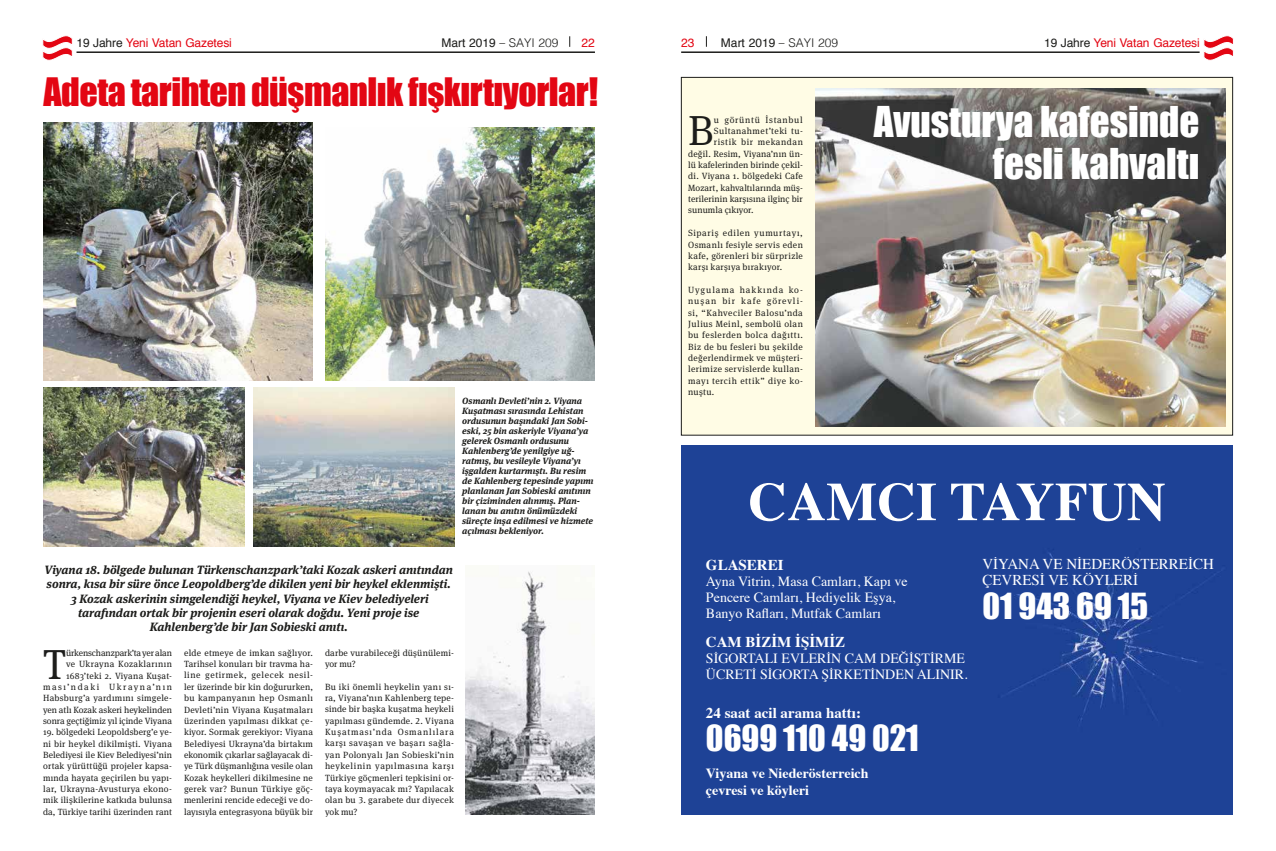
<style>
.page{position:relative;width:1276px;height:851px;background:#fff}
.page>*{position:absolute;margin:0;border:0;box-sizing:border-box;transform-origin:0 0}
.t1{font:700 54px "Times";color:#fff}
.t2{font:41.9px "Meta Serif Pro";color:#1d1d1b}
.t3{font:39px/42px "Impact";color:#fff;text-align:right}
.t4{font:36px "Impact";letter-spacing:-.015em;color:#e30613}
.t5{font:33px "Impact";color:#fff}
.t6{font:700 15px "Times";color:#fff}
.t7{font:15px/16px "Times";color:#fff}
.t8{font:14px/16px "Times";color:#fff}
.t9{font:700 14px/16px "Times";color:#fff}
.t10{font:italic 700 12px/14.4px "Meta Serif Pro";color:#1d1d1b;text-align:center}
.t11{font:12px "Helvetica";letter-spacing:-.01em;color:#e30613}
.t12{font:12px "Helvetica";color:#1d1d1b}
.t13{font:9px/11.3px "Meta Serif Pro";letter-spacing:.02em;color:#1d1d1b;text-align:justify}
.t14{font:italic 700 9px/10px "Meta Serif Pro";color:#1d1d1b}
.t15{font:9px/11.3px "Meta Serif Pro";color:#1d1d1b;text-align:right}
.t16{font:9px "Meta Serif Pro";letter-spacing:.05em;color:#1d1d1b}
.t17{font:9px "Meta Serif Pro";letter-spacing:.06em;color:#1d1d1b}
.t18{font:9px "Meta Serif Pro";letter-spacing:.08em;color:#1d1d1b}
.s1{color:#1d1d1b}
.s2{font-family:"Meta Serif Pro";font-style:italic}
.s3{font-weight:300}
</style>
<div class="page">
<hr style="left:77px;top:51px;width:518px;height:2px;background:#1d1d1b">
<hr style="left:681px;top:51px;width:518px;height:2px;background:#1d1d1b">
<svg style="left:42px;top:35px;width:31px;height:26px"></svg>
<svg style="left:1203px;top:35px;width:31px;height:26px"></svg>
<div style="left:681px;top:446px;width:552px;height:368px;background:#1e4296"></div>
<img style="left:253px;top:388px;width:201px;height:158px">
<img style="left:465px;top:571px;width:130px;height:243px">
<img style="left:43px;top:123px;width:269px;height:258px">
<img style="left:325px;top:127px;width:270px;height:254px">
<img style="left:43px;top:388px;width:201px;height:158px">
<div style="left:681px;top:77px;width:551px;height:358px;background:#fffce5"></div>
<img style="left:816px;top:88px;width:409px;height:338px">
<h3 class="t11" style="left:77px;top:33px;width:157px"><span class="s1">19 Jahre</span> Yeni Vatan Gazetesi</h3>
<h3 class="t12" style="left:441px;top:33px;width:119px">Mart 2019 <span class="s2">–</span> <span class="s3">SAYI 209</span></h3>
<h3 class="t11" style="left:581px;top:33px;width:15px">22</h3>
<h3 class="t11" style="left:681px;top:33px;width:15px">23</h3>
<h3 class="t12" style="left:721px;top:33px;width:119px">Mart 2019 <span class="s2">–</span> <span class="s3">SAYI 209</span></h3>
<h3 class="t11" style="left:1044px;top:33px;width:157px"><span class="s1">19 Jahre</span> Yeni Vatan Gazetesi</h3>
<h3 class="t4" style="left:43px;top:64px;width:556px">Adeta tarihten düşmanlık fışkırtıyorlar!</h3>
<p class="t14" style="left:462px;top:395px;width:133px">Osmanlı Devleti’nin 2. Viyana<br>Kuşatması sırasında Lehistan ordusunun başındaki Jan Sobi&shy;eski, 25 bin askeriyle Viyana’ya gelerek Osmanlı ordusunu<br>Kahlenberg’de yenilgiye uğ&shy;ratmış, bu vesileyle Viyana’yı işgalden kurtarmıştı. Bu resim de Kahlenberg tepesinde yapımı planlanan Jan Sobieski anıtının bir çiziminden alınmış. Plan&shy;lanan bu anıtın önümüzdeki süreçte inşa edilmesi ve hizmete açılması bekleniyor.</p>
<p class="t10" style="left:44px;top:561px;width:410px">Viyana 18. bölgede bulunan Türkenschanzpark’taki Kozak askeri anıtından sonra, kısa bir süre önce Leopoldberg’de dikilen yeni bir heykel eklenmişti.<br>3 Kozak askerinin simgelendiği heykel, Viyana ve Kiev belediyeleri tarafından ortak bir projenin eseri olarak doğdu. Yeni proje ise Kahlenberg’de bir Jan Sobieski anıtı.</p>
<p class="t15" style="left:43px;top:646px;width:130px">ürkenschanzpark’ta yer alan<br>ve Ukrayna Kozaklarının<br>1683’teki 2. Viyana Kuşat&shy;ması’ndaki Ukrayna’nın<br>Habsburg’a yardımını simgele&shy;yen atlı Kozak askeri heykelinden sonra geçtiğimiz yıl içinde Viyana</p>
<p class="t13" style="left:43px;top:725px;width:130px">19. bölgedeki Leopoldsberg’e ye&shy;ni bir heykel dikilmişti. Viyana Belediyesi ile Kiev Belediyesi’nin ortak yürüttüğü projeler kapsa&shy;mında hayata geçirilen bu yapı&shy;lar, Ukrayna-Avusturya ekono&shy;mik ilişkilerine katkıda bulunsa da, Türkiye tarihi üzerinden rant</p>
<h2 class="t2" style="left:43px;top:633px;width:25px">T</h2>
<p class="t13" style="left:184px;top:646px;width:130px">elde etmeye de imkan sağlıyor.<br>Tarihsel konuları bir travma ha&shy;line getirmek, gelecek nesil&shy;ler üzerinde bir kin doğururken, bu kampanyanın hep Osmanlı Devleti’nin Viyana Kuşatmaları üzerinden yapılması dikkat çe&shy;kiyor. Sormak gerekiyor: Viyana Belediyesi Ukrayna’da birtakım ekonomik çıkarlar sağlayacak di&shy;ye Türk düşmanlığına vesile olan Kozak heykelleri dikilmesine ne gerek var? Bunun Türkiye göç&shy;menlerini rencide edeceği ve do&shy;layısıyla entegrasyona büyük bir</p>
<p class="t13" style="left:325px;top:646px;width:130px">darbe vurabileceği düşünülemi&shy;yor mu?</p>
<p class="t13" style="left:325px;top:680px;width:130px">Bu iki önemli heykelin yanı sı&shy;ra, Viyana’nın Kahlenberg tepe&shy;sinde bir başka kuşatma heykeli yapılması gündemde. 2. Viyana Kuşatması’nda Osmanlılara karşı savaşan ve başarı sağla&shy;yan Polonyalı Jan Sobieski’nin heykelinin yapılmasına karşı Türkiye göçmenleri tepkisini or&shy;taya koymayacak mı? Yapılacak olan bu 3. garabete dur diyecek yok mu?</p>
<h2 class="t2" style="left:688px;top:100px;width:27px">B</h2>
<p class="t18" style="left:714px;top:113px;width:90px">u görüntü İstanbul</p>
<p class="t16" style="left:714px;top:124px;width:91px">Sultanahmet’teki tu-</p>
<p class="t17" style="left:714px;top:136px;width:91px">ristik bir mekandan</p>
<p class="t13" style="left:688px;top:147px;width:116px">değil. Resim, Viyana’nın ün-</p>
<p class="t13" style="left:688px;top:159px;width:116px">lü kafelerinden birinde çekil-</p>
<p class="t13" style="left:688px;top:170px;width:116px">di. Viyana 1. bölgedeki Cafe</p>
<p class="t13" style="left:688px;top:181px;width:116px">Mozart, kahvaltılarında müş-</p>
<p class="t13" style="left:688px;top:193px;width:116px">terilerinin karşısına ilginç bir</p>
<p class="t13" style="left:688px;top:204px;width:67px">sunumla çıkıyor.</p>
<p class="t13" style="left:688px;top:227px;width:116px">Sipariş edilen yumurtayı, Osmanlı fesiyle servis eden kafe, görenleri bir sürprizle karşı karşıya bırakıyor.</p>
<p class="t13" style="left:688px;top:283px;width:116px">Uygulama hakkında ko&shy;nuşan bir kafe görevli&shy;si, “Kahveciler Balosu’nda Julius Meinl, sembolü olan bu feslerden bolca dağıttı.<br>Biz de bu fesleri bu şekilde değerlendirmek ve müşteri&shy;lerimize servislerde kullan&shy;mayı tercih ettik” diye ko&shy;nuştu.</p>
<h3 class="t3" style="left:873px;top:99px;width:327px">Avusturya kafesinde fesli kahvaltı</h3>
<h1 class="t1" style="left:748px;top:450px;width:419px">CAMCI TAYFUN</h1>
<h3 class="t7" style="left:982px;top:554px;width:233px">VİYANA VE NİEDERÖSTERREİCH<br>ÇEVRESİ VE KÖYLERİ</h3>
<h3 class="t5" style="left:982px;top:580px;width:167px">01 943 69 15</h3>
<h3 class="t6" style="left:706px;top:550px;width:79px">GLASEREI</h3>
<h3 class="t8" style="left:706px;top:571px;width:203px">Ayna Vitrin, Masa Camları, Kapı ve<br>Pencere Camları, Hediyelik Eşya,<br>Banyo Rafları, Mutfak Camları</h3>
<h3 class="t6" style="left:706px;top:627px;width:141px">CAM BİZİM İŞİMİZ</h3>
<h3 class="t8" style="left:706px;top:648px;width:263px">SİGORTALI EVLERİN CAM DEĞİŞTİRME<br>ÜCRETİ SİGORTA ŞİRKETİNDEN ALINIR.</h3>
<h3 class="t6" style="left:706px;top:699px;width:156px">24 saat acil arama hattı:</h3>
<h3 class="t5" style="left:706px;top:712px;width:214px">0699 110 49 021</h3>
<h3 class="t9" style="left:706px;top:764px;width:164px">Viyana ve Niederösterreich çevresi ve köyleri</h3>
</div>
